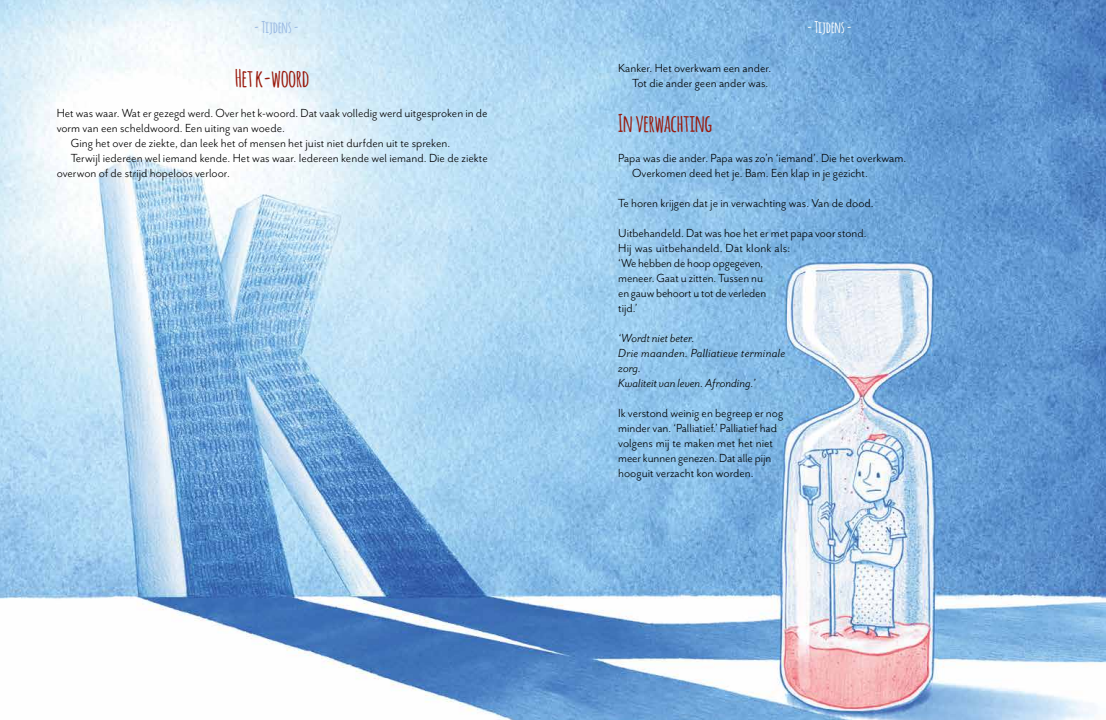
<style>
.page{position:relative;width:1106px;height:720px;background:#fff}
.page>*{position:absolute;margin:0;border:0;box-sizing:border-box;transform-origin:0 0}
.t1{font:700 24px "Amatic";color:#99190c}
.t2{font:700 16px "Amatic";color:#98b7e1}
.t3{font:700 16px "Amatic";color:#fff}
.t4{font:13.5px/15px "Mr Eaves San OT";color:#000}
.t5{font:italic 13.5px/15px "Mr Eaves San OT";color:#000}
</style>
<div class="page">
<img style="left:0;top:0;width:1106px;height:720px">
<p class="t2" style="left:254px;top:15px;width:47px">- Tijdens -</p>
<h1 class="t1" style="left:235px;top:61px;width:76px">Het k-woord</h1>
<p class="t4" style="left:57px;top:105px;width:432px">Het was waar. Wat er gezegd werd. Over het k-woord. Dat vaak volledig werd uitgesproken in de</p>
<p class="t4" style="left:57px;top:120px;width:230px">vorm van een scheldwoord. Een uiting van woede.</p>
<p class="t4" style="left:71px;top:135px;width:381px">Ging het over de ziekte, dan leek het of mensen het juist niet durfden uit te spreken.</p>
<p class="t4" style="left:71px;top:150px;width:418px">Terwijl iedereen wel iemand kende. Het was waar. Iedereen kende wel iemand. Die de ziekte</p>
<p class="t4" style="left:57px;top:165px;width:175px">overwon of de strijd hopeloos verloor.</p>
<p class="t3" style="left:807px;top:15px;width:47px">- Tijdens -</p>
<p class="t4" style="left:618px;top:60px;width:155px;text-align:right">Kanker. Het overkwam een ander.<br>Tot die ander geen ander was.</p>
<h1 class="t1" style="left:618px;top:106px;width:96px">In verwachting</h1>
<p class="t4" style="left:632px;top:150px;width:275px;text-indent:-14px">Papa was die ander. Papa was zo’n ‘iemand’. Die het overkwam.<br>Overkomen deed het je. Bam. Een klap in je gezicht.</p>
<p class="t4" style="left:618px;top:195px;width:257px">Te horen krijgen dat je in verwachting was. Van de dood.</p>
<p class="t4" style="left:618px;top:225px;width:250px">Uitbehandeld. Dat was hoe het er met papa voor stond.<br>Hij was uitbehandeld. Dat klonk als:<br>‘We hebben de hoop opgegeven,<br>meneer. Gaat u zitten. Tussen nu<br>en gauw behoort u tot de verleden<br>tijd.’</p>
<p class="t5" style="left:618px;top:330px;width:168px">‘Wordt niet beter.<br>Drie maanden. Palliatieve terminale zorg.<br>Kwaliteit van leven. Afronding.’</p>
<p class="t4" style="left:618px;top:405px;width:167px">Ik verstond weinig en begreep er nog minder van. ‘Palliatief.’ Palliatief had volgens mij te maken met het niet meer kunnen genezen. Dat alle pijn hooguit verzacht kon worden.</p>
</div>
